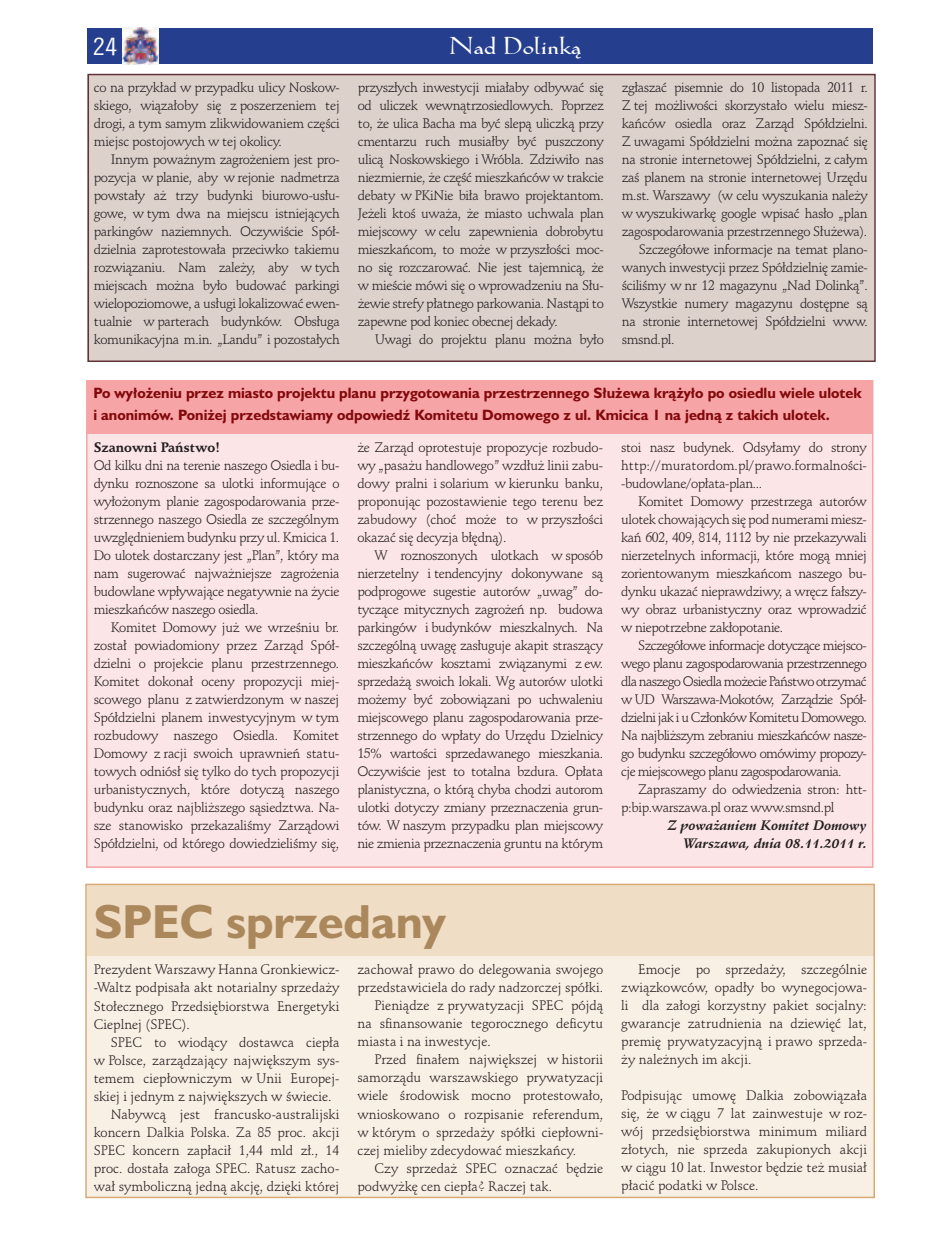
<style>
.page{position:relative;width:939px;height:1246px;background:#fff}
.page>*{position:absolute;margin:0;border:0;box-sizing:border-box;transform-origin:0 0}
.t1{font:700 48px "Humanst 521 EU";color:#ab875c}
.t2{font:700 24.3px "Kuenstler 165 EU";color:#fff;scale:1.2 1}
.t3{font:24px "News Goth Cn EU";color:#fff;scale:1.2 1}
.t4{font:700 15px/21.6px "Humanst 521 EU";color:#82080b}
.t5{font:13.5px/18px "Schneidler EU";letter-spacing:-.02em;color:#231f20;text-align:justify}
.t6{font:13.5px "Schneidler EU";color:#231f20}
.t7{font:italic 700 13.5px/18px "Schneidler EU";color:#231f20;text-align:right}
.t8{font:700 13.5px "Schneidler EU";color:#231f20}
</style>
<div class="page">
<div style="left:88px;top:28px;width:785px;height:36px;background:#253f8e"></div>
<img style="left:123px;top:27px;width:35px;height:37px">
<div style="left:88px;top:74px;width:786px;height:288px;background:#ddd1cc"></div>
<div style="left:88px;top:74px;width:788px;height:288px;border:2px solid #603336"></div>
<div style="left:87px;top:381px;width:786px;height:53px;background:#f7a4a6"></div>
<div style="left:87px;top:434px;width:786px;height:433px;background:#fce5e6"></div>
<div style="left:87px;top:884px;width:786px;height:72px;background:#f0ddc6"></div>
<div style="left:87px;top:956px;width:786px;height:241px;background:#f8efe5"></div>
<div style="left:85px;top:883px;width:790px;height:314px;border:2px solid #d9a974"></div>
<h3 class="t3" style="left:93px;top:37px;width:22px">24</h3>
<h2 class="t2" style="left:449px;top:37px;width:112px">Nad Dolinką</h2>
<p class="t5" style="left:94px;top:80px;width:247px">co na przykład w przypadku ulicy Noskow&shy;skiego, wiązałoby się z poszerzeniem tej drogi, a tym samym zlikwidowaniem części miejsc postojowych w tej okolicy.</p>
<p class="t5" style="left:94px;top:152px;width:247px;text-indent:17px">Innym poważnym zagrożeniem jest pro&shy;pozycja w planie, aby w rejonie nadmetrza powstały aż trzy budynki biurowo-usłu&shy;gowe, w tym dwa na miejscu istniejących parkingów naziemnych. Oczywiście Spół&shy;dzielnia zaprotestowała przeciwko takiemu rozwiązaniu. Nam zależy, aby w tych miejscach można było budować parkingi wielopoziomowe, a usługi lokalizować ewen&shy;tualnie w parterach budynków. Obsługa komunikacyjna m.in. „Landu” i pozostałych</p>
<p class="t5" style="left:358px;top:79px;width:247px">przyszłych inwestycji miałaby odbywać się od uliczek wewnątrzosiedlowych. Poprzez to, że ulica Bacha ma być slepą uliczką przy cmentarzu ruch musiałby być puszczony ulicą Noskowskiego i Wróbla. Zdziwiło nas niezmiernie, że część mieszkańców w trakcie debaty w PKiNie biła brawo projektantom.<br>Jeżeli ktoś uważa, że miasto uchwala plan miejscowy w celu zapewnienia dobrobytu mieszkańcom, to może w przyszłości moc&shy;no się rozczarować. Nie jest tajemnicą, że w mieście mówi się o wprowadzeniu na Słu&shy;żewie strefy płatnego parkowania. Nastąpi to zapewne pod koniec obecnej dekady.</p>
<p class="t5" style="left:375px;top:331px;width:230px">Uwagi do projektu planu można było</p>
<p class="t5" style="left:622px;top:79px;width:247px">zgłaszać pisemnie do 10 listopada 2011 r.</p>
<p class="t5" style="left:622px;top:97px;width:247px">Z tej możliwości skorzystało wielu miesz-</p>
<p class="t5" style="left:622px;top:115px;width:247px">kańców osiedla oraz Zarząd Spółdzielni.</p>
<p class="t5" style="left:622px;top:133px;width:247px">Z uwagami Spółdzielni można zapoznać się</p>
<p class="t5" style="left:622px;top:151px;width:247px">na stronie internetowej Spółdzielni, z całym</p>
<p class="t5" style="left:622px;top:169px;width:247px">zaś planem na stronie internetowej Urzędu</p>
<p class="t5" style="left:622px;top:187px;width:247px">m.st. Warszawy (w celu wyszukania należy</p>
<p class="t5" style="left:622px;top:205px;width:247px">w wyszukiwarkę google wpisać hasło „plan</p>
<p class="t5" style="left:622px;top:223px;width:247px">zagospodarowania przestrzennego Służewa).</p>
<p class="t5" style="left:639px;top:241px;width:230px">Szczegółowe informacje na temat plano-</p>
<p class="t5" style="left:622px;top:259px;width:247px">wanych inwestycji przez Spółdzielnię zamie-</p>
<p class="t5" style="left:622px;top:277px;width:247px">ściliśmy w nr 12 magazynu „Nad Dolinką”.</p>
<p class="t5" style="left:622px;top:295px;width:247px">Wszystkie numery magazynu dostępne są</p>
<p class="t5" style="left:622px;top:313px;width:247px">na stronie internetowej Spółdzielni www.</p>
<p class="t5" style="left:622px;top:331px;width:54px">smsnd.pl.</p>
<p class="t4" style="left:93px;top:384px;width:770px">Po wyłożeniu przez miasto projektu planu przygotowania przestrzennego Służewa krążyło po osiedlu wiele ulotek i anonimów. Poniżej przedstawiamy odpowiedź Komitetu Domowego z ul. Kmicica 1 na jedną z takich ulotek.</p>
<p class="t8" style="left:94px;top:442px;width:128px">Szanowni Państwo!</p>
<p class="t5" style="left:94px;top:458px;width:247px">Od kilku dni na terenie naszego Osiedla i bu&shy;dynku roznoszone sa ulotki informujące o wyłożonym planie zagospodarowania prze&shy;strzennego naszego Osiedla ze szczególnym uwzględnieniem budynku przy ul. Kmicica 1.<br>Do ulotek dostarczany jest „Plan”, który ma nam sugerować najważniejsze zagrożenia budowlane wpływające negatywnie na życie mieszkańców naszego osiedla.</p>
<p class="t5" style="left:94px;top:619px;width:247px;text-indent:17px">Komitet Domowy już we wrześniu br. został powiadomiony przez Zarząd Spół&shy;dzielni o projekcie planu przestrzennego.<br>Komitet dokonał oceny propozycji miej&shy;scowego planu z zatwierdzonym w naszej Spółdzielni planem inwestycyjnym w tym rozbudowy naszego Osiedla. Komitet Domowy z racji swoich uprawnień statu&shy;towych odniósł się tylko do tych propozycji urbanistycznych, które dotyczą naszego budynku oraz najbliższego sąsiedztwa. Na&shy;sze stanowisko przekazaliśmy Zarządowi Spółdzielni, od którego dowiedzieliśmy się,</p>
<p class="t5" style="left:621px;top:439px;width:247px">stoi nasz budynek. Odsyłamy do strony http://muratordom.pl/prawo.formalności--budowlane/opłata-plan...</p>
<p class="t5" style="left:621px;top:493px;width:247px;text-indent:17px">Komitet Domowy przestrzega autorów ulotek chowających się pod numerami miesz&shy;kań 602, 409, 814, 1112 by nie przekazywali nierzetelnych informacji, które mogą mniej zorientowanym mieszkańcom naszego bu&shy;dynku ukazać nieprawdziwy, a wręcz fałszy&shy;wy obraz urbanistyczny oraz wprowadzić w niepotrzebne zakłopotanie.</p>
<p class="t5" style="left:621px;top:637px;width:247px;text-indent:17px">Szczegółowe informacje dotyczące miejsco&shy;wego planu zagospodarowania przestrzennego dla naszego Osiedla możecie Państwo otrzymać w UD Warszawa-Mokotów, Zarządzie Spół&shy;dzielni jak i u Członków Komitetu Domowego.<br>Na najbliższym zebraniu mieszkańców nasze&shy;go budynku szczegółowo omówimy propozy&shy;cje miejscowego planu zagospodarowania.</p>
<p class="t5" style="left:621px;top:781px;width:247px;text-indent:17px">Zapraszamy do odwiedzenia stron: htt&shy;p:bip.warszawa.pl oraz www.smsnd.pl</p>
<p class="t7" style="left:668px;top:817px;width:201px">Z poważaniem Komitet Domowy<br>Warszawa, dnia 08.11.2011 r.</p>
<p class="t5" style="left:357px;top:439px;width:247px">że Zarząd oprotestuje propozycje rozbudo&shy;wy „pasażu handlowego” wzdłuż linii zabu&shy;dowy pralni i solarium w kierunku banku, proponując pozostawienie tego terenu bez zabudowy (choć może to w przyszłości okazać się decyzja błędną).</p>
<p class="t5" style="left:357px;top:547px;width:247px;text-indent:17px">W roznoszonych ulotkach w sposób nierzetelny i tendencyjny dokonywane są podprogowe sugestie autorów „uwag” do&shy;tyczące mitycznych zagrożeń np. budowa parkingów i budynków mieszkalnych. Na szczególną uwagę zasługuje akapit straszący mieszkańców kosztami związanymi z ew. sprzedażą swoich lokali. Wg autorów ulotki możemy być zobowiązani po uchwaleniu miejscowego planu zagospodarowania prze&shy;strzennego do wpłaty do Urzędu Dzielnicy 15% wartości sprzedawanego mieszkania.<br>Oczywiście jest to totalna bzdura. Opłata planistyczna, o którą chyba chodzi autorom ulotki dotyczy zmiany przeznaczenia grun&shy;tów. W naszym przypadku plan miejscowy nie zmienia przeznaczenia gruntu na którym</p>
<h1 class="t1" style="left:94px;top:905px;width:354px">SPEC sprzedany</h1>
<p class="t5" style="left:94px;top:962px;width:247px">Prezydent Warszawy Hanna Gronkiewicz--Waltz podpisała akt notarialny sprzedaży Stołecznego Przedsiębiorstwa Energetyki Cieplnej (SPEC).</p>
<p class="t6" style="left:111px;top:1036px;width:230px">SPEC to wiodący dostawca ciepła</p>
<p class="t6" style="left:94px;top:1054px;width:247px">w Polsce, zarządzający największym sys-</p>
<p class="t6" style="left:94px;top:1072px;width:247px">temem ciepłowniczym w Unii Europej-</p>
<p class="t6" style="left:94px;top:1090px;width:239px">skiej i jednym z największych w świecie.</p>
<p class="t6" style="left:111px;top:1108px;width:230px">Nabywcą jest francusko-australijski</p>
<p class="t6" style="left:94px;top:1126px;width:247px">koncern Dalkia Polska. Za 85 proc. akcji</p>
<p class="t6" style="left:94px;top:1144px;width:247px">SPEC koncern zapłacił 1,44 mld zł., 14</p>
<p class="t6" style="left:94px;top:1162px;width:247px">proc. dostała załoga SPEC. Ratusz zacho-</p>
<p class="t6" style="left:94px;top:1180px;width:247px">wał symboliczną jedną akcję, dzięki której</p>
<p class="t6" style="left:357px;top:964px;width:247px">zachował prawo do delegowania swojego</p>
<p class="t6" style="left:357px;top:982px;width:247px">przedstawiciela do rady nadzorczej spółki.</p>
<p class="t6" style="left:374px;top:1000px;width:230px">Pieniądze z prywatyzacji SPEC pójdą</p>
<p class="t6" style="left:357px;top:1018px;width:247px">na sfinansowanie tegorocznego deficytu</p>
<p class="t6" style="left:357px;top:1036px;width:135px">miasta i na inwestycje.</p>
<p class="t6" style="left:374px;top:1054px;width:230px">Przed finałem największej w historii</p>
<p class="t6" style="left:357px;top:1072px;width:247px">samorządu warszawskiego prywatyzacji</p>
<p class="t6" style="left:357px;top:1090px;width:247px">wiele środowisk mocno protestowało,</p>
<p class="t6" style="left:357px;top:1108px;width:247px">wnioskowano o rozpisanie referendum,</p>
<p class="t6" style="left:357px;top:1126px;width:247px">w którym o sprzedaży spółki ciepłowni-</p>
<p class="t6" style="left:357px;top:1144px;width:220px">czej mieliby zdecydować mieszkańcy.</p>
<p class="t6" style="left:374px;top:1162px;width:230px">Czy sprzedaż SPEC oznaczać będzie</p>
<p class="t6" style="left:357px;top:1180px;width:196px">podwyżkę cen ciepła? Raczej tak.</p>
<p class="t5" style="left:621px;top:961px;width:247px;text-indent:17px">Emocje po sprzedaży, szczególnie związkowców, opadły bo wynegocjowa&shy;li dla załogi korzystny pakiet socjalny: gwarancje zatrudnienia na dziewięć lat, premię prywatyzacyjną i prawo sprzeda&shy;ży należnych im akcji.</p>
<p class="t5" style="left:621px;top:1087px;width:247px">Podpisując umowę Dalkia zobowiązała się, że w ciągu 7 lat zainwestuje w roz&shy;wój przedsiębiorstwa minimum miliard złotych, nie sprzeda zakupionych akcji w ciągu 10 lat. Inwestor będzie też musiał płacić podatki w Polsce.</p>
</div>
